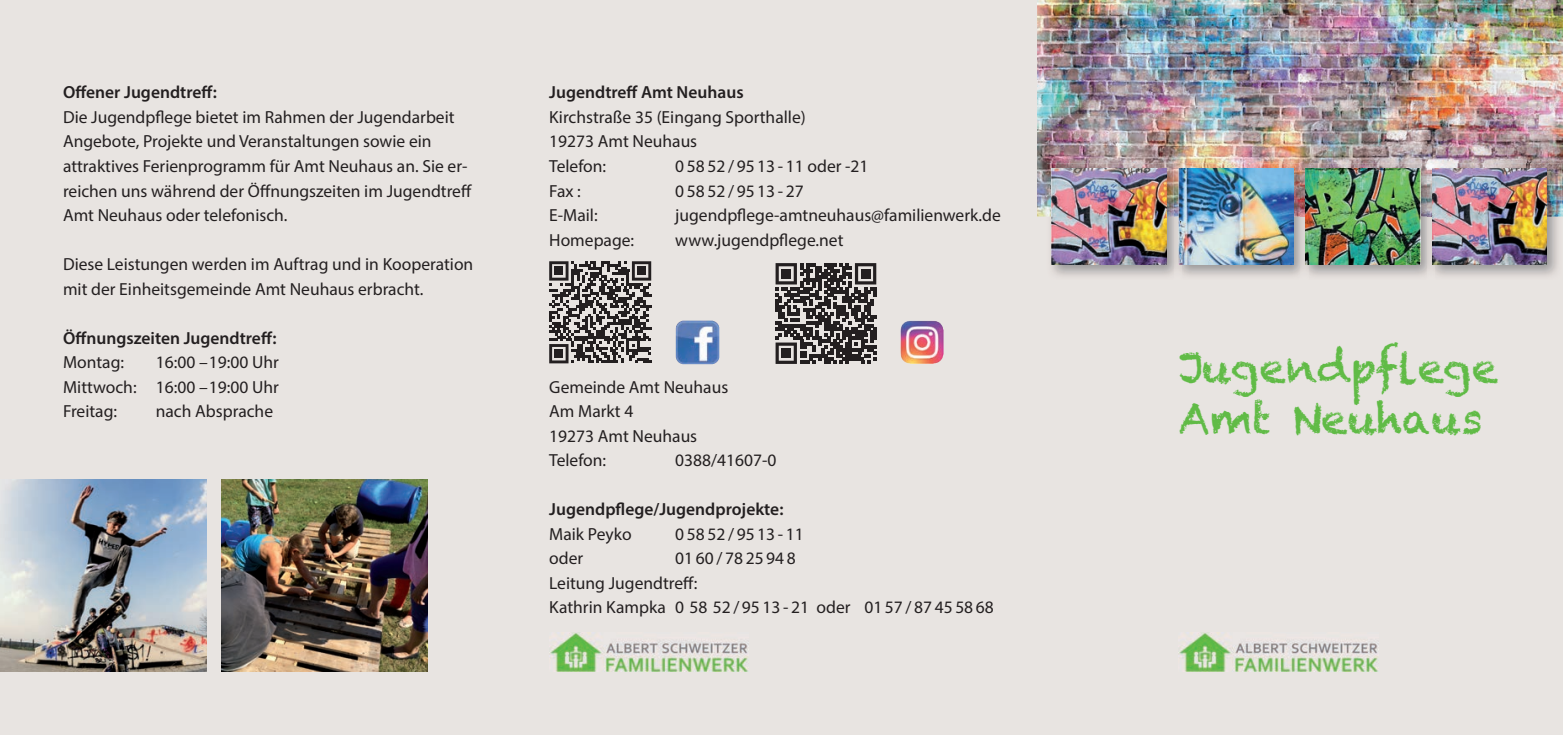
<style>
.page{position:relative;width:1563px;height:735px;background:#fff}
.page>*{position:absolute;margin:0;border:0;box-sizing:border-box;transform-origin:0 0}
.t1{font:42px/50.4px "Chalkduster";color:#60bb46}
.t2{font:17.5px/24.5px "Myriad Pro";color:#231f20}
.t3{font:600 17.5px "Myriad Pro";color:#231f20}
</style>
<div class="page">
<div style="left:0;top:0;width:1563px;height:734px;background:#e8e4e1"></div>
<img style="left:222px;top:479px;width:206px;height:192px">
<img style="left:1037px;top:0;width:526px;height:216px">
<img style="left:549px;top:632px;width:200px;height:39px">
<img style="left:1047px;top:163px;width:514px;height:113px">
<img style="left:1181px;top:168px;width:112px;height:97px">
<img style="left:1300px;top:163px;width:8px;height:113px">
<img style="left:1305px;top:168px;width:115px;height:97px">
<img style="left:1173px;top:163px;width:8px;height:113px">
<img style="left:1052px;top:168px;width:114px;height:97px">
<img style="left:1178px;top:632px;width:200px;height:39px">
<img style="left:1427px;top:163px;width:8px;height:113px">
<img style="left:1432px;top:168px;width:114px;height:97px">
<img style="left:0;top:479px;width:206px;height:192px">
<img style="left:676px;top:320px;width:43px;height:44px">
<svg style="left:549px;top:261px;width:102px;height:102px"></svg>
<div style="left:555px;top:266px;width:8px;height:9px;background:#231f20"></div>
<div style="left:637px;top:266px;width:9px;height:9px;background:#231f20"></div>
<div style="left:555px;top:349px;width:8px;height:8px;background:#231f20"></div>
<svg style="left:775px;top:263px;width:101px;height:101px"></svg>
<div style="left:781px;top:269px;width:10px;height:9px;background:#231f20"></div>
<div style="left:861px;top:269px;width:9px;height:9px;background:#231f20"></div>
<div style="left:781px;top:348px;width:10px;height:9px;background:#231f20"></div>
<img style="left:900px;top:320px;width:43px;height:43px">
<p class="t3" style="left:63px;top:81px;width:155px">Offener Jugendtreff:</p>
<p class="t2" style="left:63px;top:104px;width:410px">Die Jugendpflege bietet im Rahmen der Jugendarbeit Angebote, Projekte und Veranstaltungen sowie ein attraktives Ferienprogramm für Amt Neuhaus an. Sie er&shy;reichen uns während der Öffnungszeiten im Jugendtreff Amt Neuhaus oder telefonisch.</p>
<p class="t2" style="left:63px;top:251px;width:412px">Diese Leistungen werden im Auftrag und in Kooperation mit der Einheitsgemeinde Amt Neuhaus erbracht.</p>
<p class="t3" style="left:63px;top:326px;width:215px">Öffnungszeiten Jugendtreff:</p>
<p class="t2" style="left:63px;top:349px;width:63px">Montag:</p>
<p class="t2" style="left:63px;top:349px;width:217px;text-align:justify;text-indent:93px">16:00 – 19:00 Uhr Mittwoch: 16:00 – 19:00 Uhr Freitag:</p>
<p class="t2" style="left:156px;top:398px;width:119px">nach Absprache</p>
<p class="t3" style="left:549px;top:81px;width:196px">Jugendtreff Amt Neuhaus</p>
<p class="t2" style="left:549px;top:104px;width:258px">Kirchstraße 35 (Eingang Sporthalle)<br>19273 Amt Neuhaus<br>Telefon:</p>
<p class="t2" style="left:675px;top:153px;width:195px">0 58 52 / 95 13 - 11 oder -21</p>
<p class="t2" style="left:549px;top:178px;width:33px">Fax :</p>
<p class="t2" style="left:675px;top:178px;width:130px">05852/9513-27</p>
<p class="t2" style="left:549px;top:202px;width:50px">E-Mail:</p>
<p class="t2" style="left:675px;top:202px;width:327px">jugendpflege-amtneuhaus@familienwerk.de</p>
<p class="t2" style="left:549px;top:227px;width:86px">Homepage:</p>
<p class="t2" style="left:675px;top:227px;width:170px">www.jugendpflege.net</p>
<p class="t2" style="left:549px;top:374px;width:181px">Gemeinde Amt Neuhaus<br>Am Markt 4<br>19273 Amt Neuhaus<br>Telefon:</p>
<p class="t2" style="left:675px;top:447px;width:103px">0388/41607-0</p>
<p class="t3" style="left:549px;top:498px;width:236px">Jugendpflege/Jugendprojekte:</p>
<p class="t2" style="left:549px;top:521px;width:84px">Maik Peyko</p>
<p class="t2" style="left:675px;top:521px;width:130px">05852/9513-11</p>
<p class="t2" style="left:549px;top:545px;width:35px">oder</p>
<p class="t2" style="left:549px;top:545px;width:446px;text-indent:126px">0160/7825948<br>Leitung Jugendtreff:<br>Kathrin Kampka 0 58 52 / 95 13 - 21 oder 01 57 / 87 45 58 68</p>
<h1 class="t1" style="left:1178px;top:342px;width:321px">Jugendpflege<br>Amt Neuhaus</h1>
</div>
